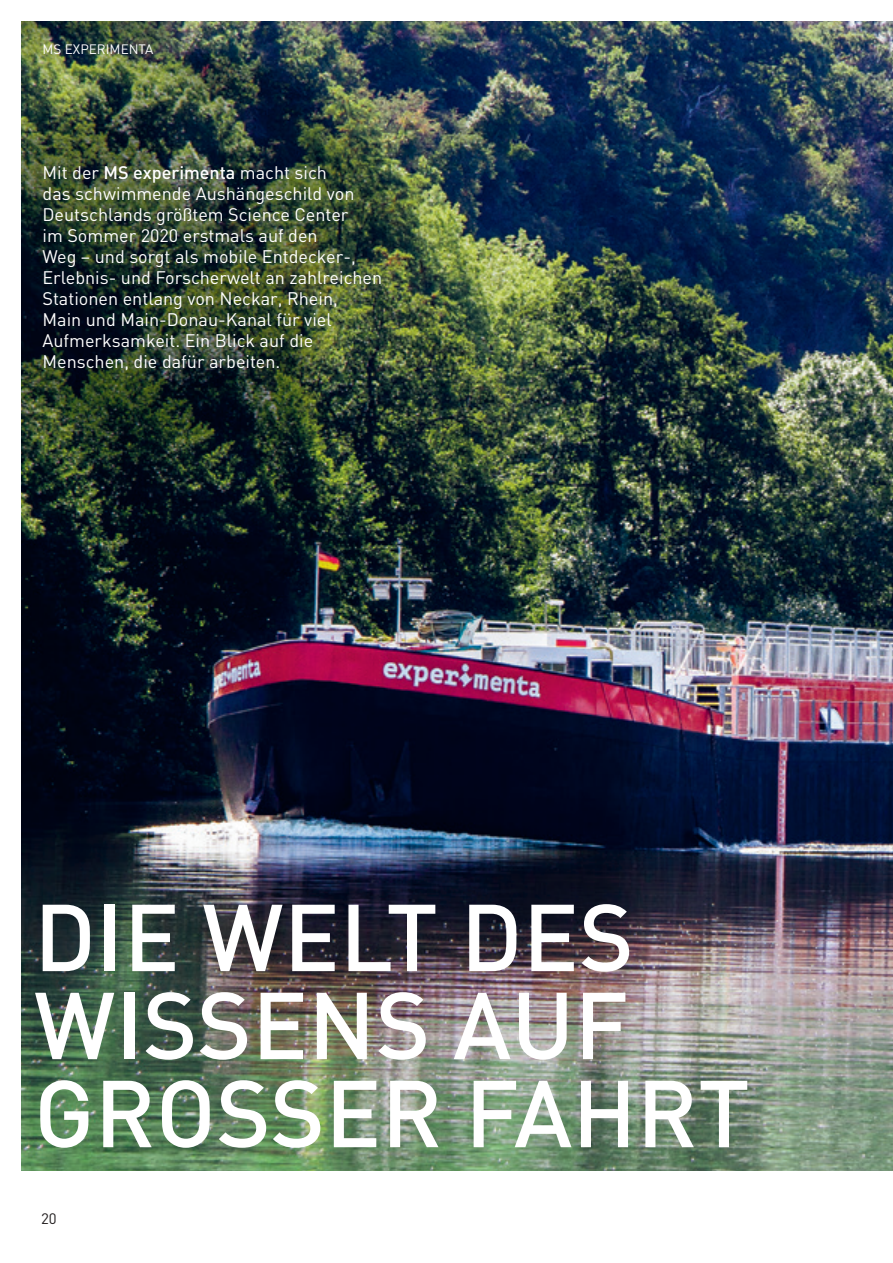
<style>
.page{position:relative;width:893px;height:1263px;background:#fff}
.page>*{position:absolute;margin:0;border:0;box-sizing:border-box;transform-origin:0 0}
.t1{font:500 93.3px "DIN";color:#fff}
.t2{font:18px/21px "DIN";color:#fff}
.t3{font:15px "DIN";color:#231f20}
.t4{font:13.5px "DIN";color:#fff}
.s1{font-weight:500}
</style>
<div class="page">
<img style="left:21px;top:21px;width:872px;height:1149px">
<p class="t4" style="left:43px;top:41px;width:112px">MS EXPERIMENTA</p>
<p class="t2" style="left:43px;top:162px;width:286px">Mit der <span class="s1">MS experimenta</span> macht sich</p>
<p class="t2" style="left:43px;top:183px;width:313px">das schwimmende Aushängeschild von<br>Deutschlands größtem Science Center</p>
<p class="t2" style="left:43px;top:225px;width:277px">im Sommer 2020 erstmals auf den</p>
<p class="t2" style="left:43px;top:246px;width:315px">Weg – und sorgt als mobile Entdecker-,</p>
<p class="t2" style="left:43px;top:267px;width:341px">Erlebnis- und Forscherwelt an zahlreichen</p>
<p class="t2" style="left:43px;top:288px;width:297px">Stationen entlang von Neckar, Rhein,</p>
<p class="t2" style="left:43px;top:309px;width:291px">Main und Main-Donau-Kanal für viel</p>
<p class="t2" style="left:43px;top:330px;width:272px">Aufmerksamkeit. Ein Blick auf die</p>
<p class="t2" style="left:43px;top:351px;width:239px">Menschen, die dafür arbeiten.</p>
<p class="t1" style="left:34px;top:878px;width:601px">DIE WELT DES</p>
<p class="t1" style="left:34px;top:966px;width:596px">WISSENS AUF</p>
<p class="t1" style="left:34px;top:1054px;width:718px">GROSSER FAHRT</p>
<p class="t3" style="left:41px;top:1209px;width:17px">20</p>
</div>
